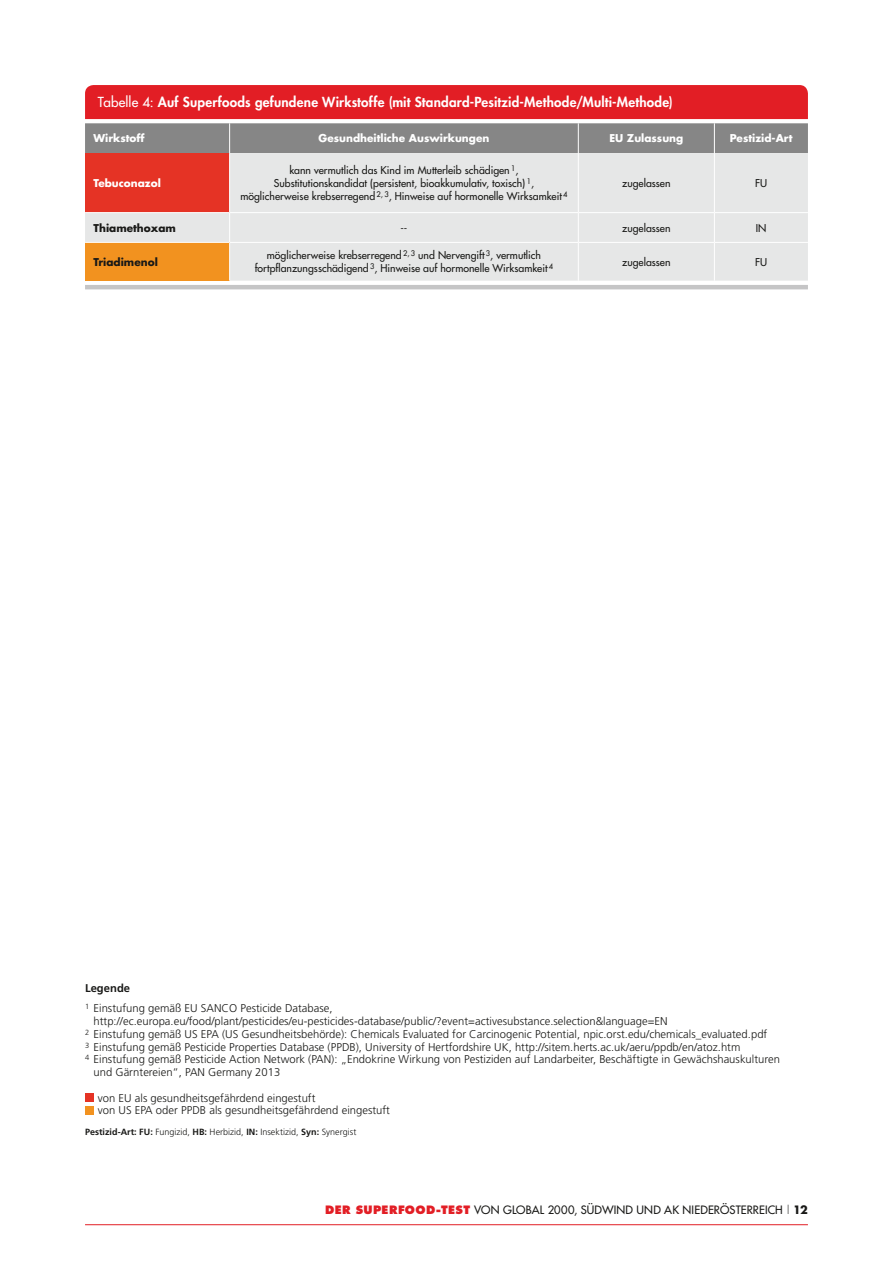
<style>
.page{position:relative;width:893px;height:1263px;background:#fff}
.page>*{position:absolute;margin:0;border:0;box-sizing:border-box;transform-origin:0 0}
.t1{font:800 13.5px "Futura";letter-spacing:.015em;color:#fff}
.t2{font:300 11.25px/20.2px "Frutiger";color:#191917}
.t3{font:11.25px "Futura";letter-spacing:.01em;color:#191917}
.t4{font:10.5px/12.8px "Futura";color:#191917;text-align:center}
.t5{font:700 10.5px "Futura";color:#fff}
.t6{font:700 10.5px "Futura";color:#191917}
.t7{font:300 9px "Frutiger";color:#191917}
.s1{font-weight:400}
.s2{font-weight:700}
.s3{font-weight:800;color:#e21e25}
.s4{font-weight:300}
</style>
<div class="page">
<hr style="left:85px;top:1224px;width:723px;height:1px;background:#e21e25">
<hr style="left:85px;top:285px;width:723px;height:4px;background:#c5c5c6">
<svg style="left:85px;top:85px;width:723px;height:68px;background:#bb595d"></svg>
<svg style="left:85px;top:153px;width:723px;height:128px;background:#e6d5d3"></svg>
<div style="left:85px;top:242px;width:145px;height:39px;background:#f2921f"></div>
<hr style="left:229px;top:123px;width:1px;height:30px;background:#fff">
<hr style="left:578px;top:123px;width:1px;height:30px;background:#fff">
<hr style="left:714px;top:123px;width:1px;height:30px;background:#fff">
<hr style="left:229px;top:153px;width:1px;height:59px;background:#fff">
<hr style="left:578px;top:153px;width:1px;height:59px;background:#fff">
<hr style="left:714px;top:153px;width:1px;height:59px;background:#fff">
<hr style="left:85px;top:212px;width:145px;height:1px;background:#fff">
<hr style="left:230px;top:212px;width:348px;height:1px;background:#fff">
<svg style="left:229px;top:213px;width:1px;height:29px"></svg>
<hr style="left:578px;top:212px;width:136px;height:1px;background:#fff">
<svg style="left:578px;top:213px;width:1px;height:29px"></svg>
<hr style="left:714px;top:212px;width:94px;height:1px;background:#fff">
<svg style="left:714px;top:213px;width:1px;height:29px"></svg>
<hr style="left:85px;top:242px;width:145px;height:1px;background:#fff">
<hr style="left:230px;top:242px;width:348px;height:1px;background:#fff">
<hr style="left:229px;top:243px;width:1px;height:38px;background:#fff">
<hr style="left:578px;top:242px;width:136px;height:1px;background:#fff">
<hr style="left:578px;top:243px;width:1px;height:38px;background:#fff">
<hr style="left:714px;top:242px;width:94px;height:1px;background:#fff">
<hr style="left:714px;top:243px;width:1px;height:38px;background:#fff">
<div style="left:85px;top:1093px;width:8px;height:9px;background:#e53325"></div>
<div style="left:85px;top:1106px;width:8px;height:8px;background:#f2921f"></div>
<p class="t1" style="left:98px;top:96px;width:576px"><span class="s1">Tabelle 4:</span> Auf Superfoods gefundene Wirkstoffe (mit Standard-Pesitzid-Methode/Multi-Methode)</p>
<p class="t5" style="left:94px;top:134px;width:53px">Wirkstoff</p>
<p class="t5" style="left:319px;top:134px;width:172px">Gesundheitliche Auswirkungen</p>
<p class="t5" style="left:609px;top:134px;width:75px">EU Zulassung</p>
<p class="t5" style="left:730px;top:134px;width:64px">Pestizid-Art</p>
<p class="t5" style="left:94px;top:178px;width:69px">Tebuconazol</p>
<p class="t4" style="left:240px;top:165px;width:329px">kann vermutlich das Kind im Mutterleib schädigen <sup>1</sup>,<br>Substitutionskandidat (persistent, bioakkumulativ, toxisch) <sup>1</sup>, möglicherweise krebserregend <sup>2,</sup> <sup>3</sup>, Hinweise auf hormonelle Wirksamkeit <sup>4</sup></p>
<p class="t4" style="left:622px;top:177px;width:50px">zugelassen</p>
<p class="t4" style="left:755px;top:177px;width:14px">FU</p>
<p class="t6" style="left:94px;top:223px;width:84px">Thiamethoxam</p>
<p class="t4" style="left:400px;top:222px;width:8px">--</p>
<p class="t4" style="left:622px;top:222px;width:50px">zugelassen</p>
<p class="t4" style="left:756px;top:222px;width:12px">IN</p>
<p class="t6" style="left:94px;top:257px;width:66px">Triadimenol</p>
<p class="t4" style="left:255px;top:250px;width:300px">möglicherweise krebserregend <sup>2,</sup> <sup>3</sup> und Nervengift <sup>3</sup>, vermutlich fortpflanzungsschädigend <sup>3</sup>, Hinweise auf hormonelle Wirksamkeit <sup>4</sup></p>
<p class="t4" style="left:622px;top:256px;width:50px">zugelassen</p>
<p class="t4" style="left:755px;top:256px;width:14px">FU</p>
<p class="t2" style="left:85px;top:979px;width:249px"><span class="s2">Legende<br></span><sup>1</sup> Einstufung gemäß EU SANCO Pesticide Database,</p>
<p class="t2" style="left:94px;top:1012px;width:576px">http://ec.europa.eu/food/plant/pesticides/eu-pesticides-database/public/?event=activesubstance.selection&amp;language=EN</p>
<p class="t2" style="left:85px;top:1025px;width:684px"><sup>2</sup> Einstufung gemäß US EPA (US Gesundheitsbehörde): Chemicals Evaluated for Carcinogenic Potential, npic.orst.edu/chemicals_evaluated.pdf</p>
<p class="t2" style="left:85px;top:1037px;width:657px"><sup>3</sup> Einstufung gemäß Pesticide Properties Database (PPDB), University of Hertfordshire UK, http://sitem.herts.ac.uk/aeru/ppdb/en/atoz.htm</p>
<p class="t2" style="left:85px;top:1050px;width:696px"><sup>4</sup> Einstufung gemäß Pesticide Action Network (PAN): „Endokrine Wirkung von Pestiziden auf Landarbeiter, Beschäftigte in Gewächshauskulturen</p>
<p class="t2" style="left:94px;top:1063px;width:188px">und Gärntereien“, PAN Germany 2013</p>
<p class="t2" style="left:98px;top:1092px;width:294px;line-height:12.8px">von EU als gesundheitsgefährdend eingestuft<br>von US EPA oder PPDB als gesundheitsgefährdend eingestuft</p>
<p class="t7" style="left:85px;top:1128px;width:273px"><span class="s2">Pestizid-Art: FU:</span> Fungizid, <span class="s2">HB:</span> Herbizid, <span class="s2">IN:</span> Insektizid, <span class="s2">Syn:</span> Synergist</p>
<p class="t3" style="left:325px;top:1204px;width:484px"><span class="s3">DER SUPERFOOD-TEST</span> VON GLOBAL 2000, SÜDWIND UND AK NIEDERÖSTERREICH <span class="s4">|</span> <span class="s2">12</span></p>
</div>
